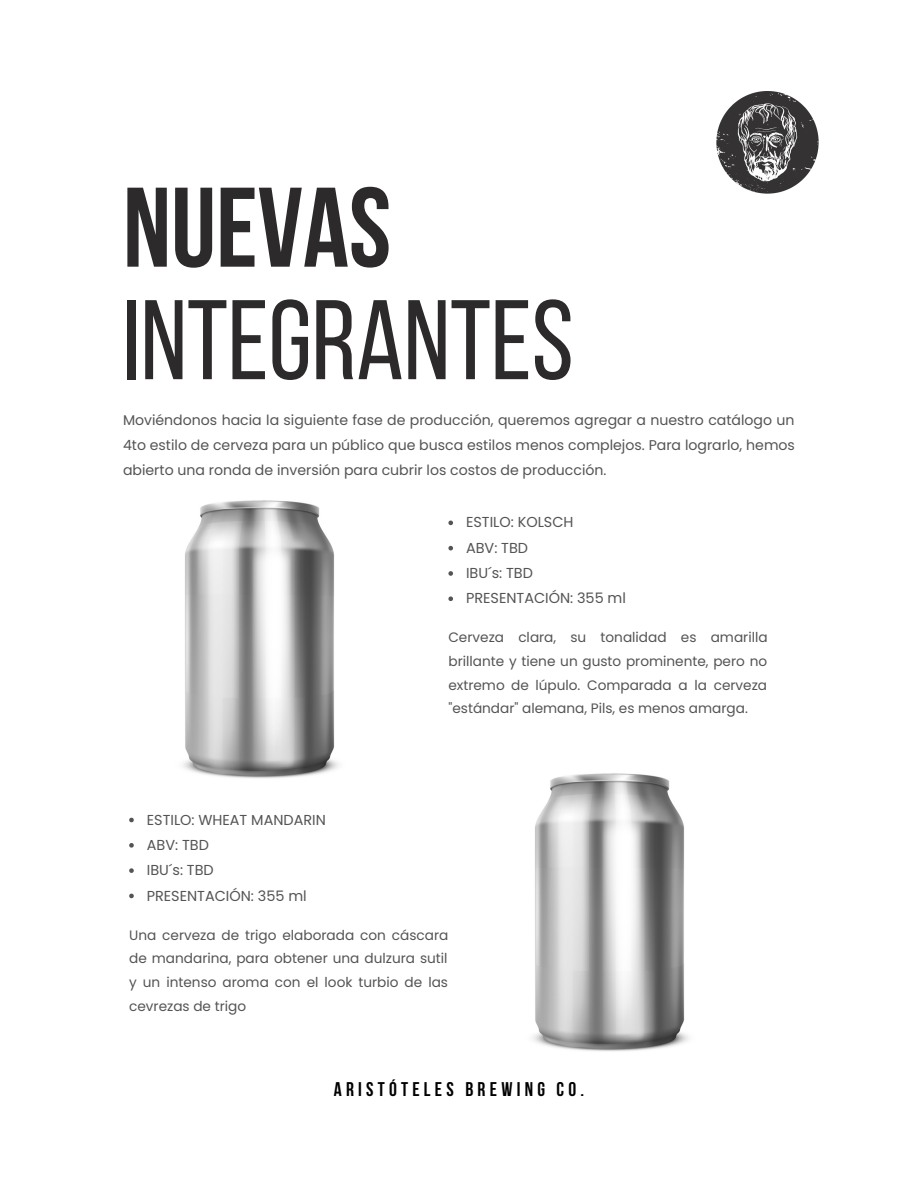
<style>
.page{position:relative;width:918px;height:1188px;background:#fff}
.page>*{position:absolute;margin:0;border:0;box-sizing:border-box;transform-origin:0 0}
.t1{font:112.95px "Bebas Neue";color:#2c2a2b}
.t2{font:700 112.95px "Bebas Neue";color:#2c2a2b}
.t3{font:700 19.8px "Bebas Neue";letter-spacing:.215em;color:#000}
.t4{font:14.4px/25.3px "Poppins";color:#545454}
.t5{font:14.1px/25.3px "Poppins";color:#545454;text-align:justify}
.t6{font:13.65px/23.7px "Poppins";color:#545454;text-align:justify}
</style>
<div class="page">
<img style="left:716px;top:92px;width:103px;height:102px">
<img style="left:183px;top:500px;width:156px;height:278px">
<svg style="left:448px;top:521px;width:5px;height:4px"></svg>
<svg style="left:448px;top:546px;width:5px;height:4px"></svg>
<svg style="left:448px;top:571px;width:5px;height:5px"></svg>
<svg style="left:448px;top:596px;width:5px;height:5px"></svg>
<svg style="left:129px;top:818px;width:5px;height:4px"></svg>
<svg style="left:129px;top:843px;width:5px;height:5px"></svg>
<svg style="left:129px;top:868px;width:5px;height:5px"></svg>
<svg style="left:129px;top:894px;width:5px;height:4px"></svg>
<img style="left:533px;top:773px;width:156px;height:278px">
<h1 class="t2" style="left:123px;top:182px;width:270px">NUEVAS</h1>
<h1 class="t1" style="left:123px;top:294px;width:452px">INTEGRANTES</h1>
<p class="t5" style="left:123px;top:407px;width:673px">Moviéndonos hacia la siguiente fase de producción, queremos agregar a nuestro catálogo un 4to estilo de cerveza para un público que busca estilos menos complejos. Para lograrlo, hemos abierto una ronda de inversión para cubrir los costos de producción.</p>
<p class="t4" style="left:466px;top:510px;width:161px">ESTILO: KOLSCH<br>ABV: TBD<br>IBU´s: TBD<br>PRESENTACIÓN: 355 ml</p>
<p class="t6" style="left:448px;top:626px;width:321px">Cerveza clara, su tonalidad es amarilla brillante y tiene un gusto prominente, pero no extremo de lúpulo. Comparada a la cerveza "estándar" alemana, Pils, es menos amarga.</p>
<p class="t4" style="left:147px;top:807px;width:181px">ESTILO: WHEAT MANDARIN<br>ABV: TBD<br>IBU´s: TBD<br>PRESENTACIÓN: 355 ml</p>
<p class="t6" style="left:129px;top:923px;width:321px">Una cerveza de trigo elaborada con cáscara de mandarina, para obtener una dulzura sutil y un intenso aroma con el look turbio de las cevrezas de trigo</p>
<h2 class="t3" style="left:334px;top:1081px;width:252px">ARISTÓTELES BREWING CO.</h2>
</div>
